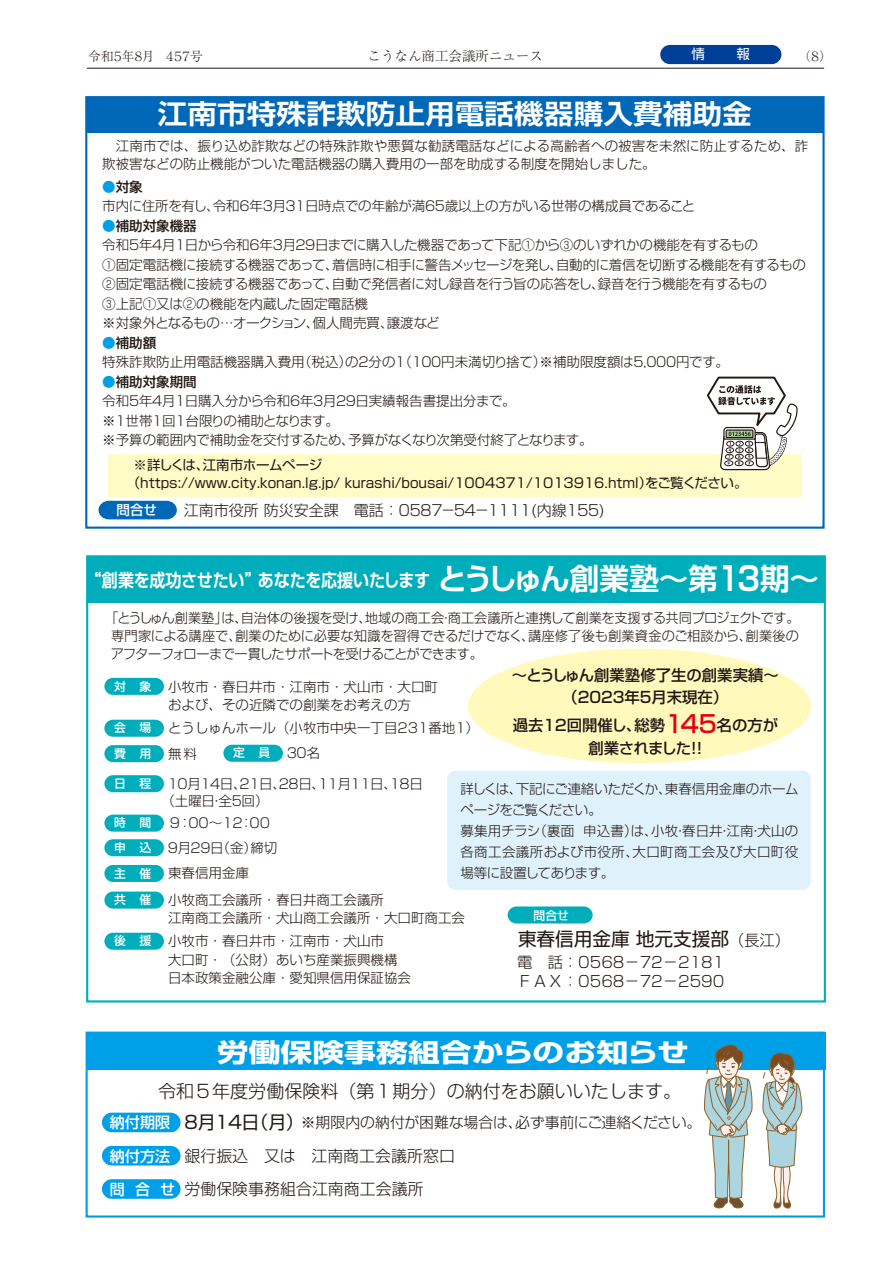
<style>
.page{position:relative;width:893px;height:1263px;background:#fff}
.page>*{position:absolute;margin:0;border:0;box-sizing:border-box;transform-origin:0 0}
.t1{font:700 27px "Shin Go Pro De";color:#fff;scale:1.1 1}
.t2{font:700 25.5px "Shin Go Pro";color:#fff;scale:1.25 1}
.t3{font:18.6px "Shin Go Pro";color:#221815}
.t4{font:700 18px "Shin Go Pro De";letter-spacing:-.01em;color:#fff;scale:.89 1}
.t5{font:300 18px "Shin Go Pro";color:#221815}
.t6{font:300 15.9px/33.3px "Shin Go Pro";color:#221815}
.t7{font:500 15.45px/22.2px "Shin Go Pro";color:#221815;text-align:center}
.t8{font:500 15.45px/22.2px "Shin Go Pro";letter-spacing:-.025em;color:#221815;text-align:center}
.t9{font:300 15.3px/19.2px "Shin Go Pro";color:#221815}
.t10{font:300 15px "Shin Go Pro";letter-spacing:-.07em;color:#221815}
.t11{font:300 14.85px "Shin Go Pro";letter-spacing:-.01em;color:#221815}
.t12{font:300 13.5px/18.1px "Shin Go Pro";color:#221815}
.t13{font:300 13.5px/19.5px "Shin Go Pro";letter-spacing:-.03em;color:#221815}
.t14{font:300 13.5px/19.5px "Shin Go Pro";letter-spacing:-.035em;color:#221815}
.t15{font:13.5px/18.1px "Shin Go Pro";color:#221815}
.t16{font:300 13.5px/19.5px "Shin Go Pro";letter-spacing:-.02em;color:#221815}
.t17{font:300 13.5px/16.8px "Shin Go Pro";letter-spacing:-.155em;color:#221815}
.t18{font:300 13.5px "Ryumin Pro";color:#221815}
.t19{font:13.5px "Shin Go Pro";color:#fff}
.t20{font:500 13.5px "Shin Go Pro";color:#fff}
.t21{font:300 12.75px "Ryumin Pro";letter-spacing:-.185em;color:#221815}
.t22{font:500 11.85px "Shin Go Pro";color:#fff}
.s1{color:#00a0e9}
.s2{font-weight:500}
.s3{font-size:29.7px}
.s4{font-size:32.7px}
.s5{font-size:24px;color:#e60012}
.s6{font-weight:500;font-size:11.85px;color:#fff}
.s7{font-weight:300;font-size:13.5px;color:#221815}
.s8{font-weight:300;font-size:15.3px}
.s9{font-weight:500;font-size:15.15px;color:#fff}
.s10{font-weight:400;font-size:18px}
</style>
<div class="page">
<div style="left:86px;top:97px;width:737px;height:35px;background:#0068b7"></div>
<div style="left:87px;top:1032px;width:738px;height:38px;background:#00a0e9"></div>
<div style="left:108px;top:454px;width:694px;height:43px;background:#fffbc7"></div>
<div style="left:85px;top:96px;width:740px;height:433px;border:2px solid #0068b7"></div>
<div style="left:86px;top:1031px;width:739px;height:186px;border:2px solid #00a0e9"></div>
<div style="left:87px;top:556px;width:738px;height:47px;background:#00aebb"></div>
<svg style="left:704px;top:1044px;width:49px;height:164px"></svg>
<svg style="left:762px;top:1052px;width:40px;height:166px"></svg>
<svg style="left:707px;top:376px;width:91px;height:95px"></svg>
<svg style="left:99px;top:501px;width:78px;height:18px"></svg>
<div style="left:104px;top:678px;width:60px;height:17px;background:#00aebb;border-radius:9px"></div>
<div style="left:104px;top:720px;width:60px;height:17px;background:#00aebb;border-radius:9px"></div>
<div style="left:104px;top:745px;width:60px;height:17px;background:#00aebb;border-radius:9px"></div>
<div style="left:223px;top:745px;width:60px;height:17px;background:#00aebb;border-radius:9px"></div>
<div style="left:104px;top:775px;width:60px;height:17px;background:#00aebb;border-radius:9px"></div>
<div style="left:104px;top:815px;width:60px;height:17px;background:#00aebb;border-radius:9px"></div>
<div style="left:104px;top:839px;width:60px;height:17px;background:#00aebb;border-radius:9px"></div>
<div style="left:104px;top:865px;width:60px;height:17px;background:#00aebb;border-radius:9px"></div>
<div style="left:104px;top:891px;width:60px;height:17px;background:#00aebb;border-radius:9px"></div>
<div style="left:104px;top:933px;width:60px;height:17px;background:#00aebb;border-radius:9px"></div>
<svg style="left:508px;top:906px;width:85px;height:17px"></svg>
<div style="left:447px;top:771px;width:364px;height:119px;background:#dff2fc;border-radius:8px"></div>
<div style="left:468px;top:648px;width:343px;height:115px;background:#fffabc;border-radius:50%"></div>
<div style="left:102px;top:1113px;width:79px;height:19px;background:#00a0e9;border-radius:10px"></div>
<div style="left:102px;top:1146px;width:79px;height:19px;background:#00a0e9;border-radius:10px"></div>
<div style="left:102px;top:1179px;width:79px;height:20px;background:#00a0e9;border-radius:10px"></div>
<div style="left:660px;top:45px;width:121px;height:19px;background:#003f98;border-radius:10px"></div>
<hr style="left:87px;top:68px;width:737px;height:1px;background:#221815">
<p class="t21" style="left:88px;top:47px;width:116px">令和５年８月　４５７号</p>
<p class="t18" style="left:368px;top:46px;width:177px">こうなん商工会議所ニュース</p>
<p class="t19" style="left:692px;top:43px;width:60px">情　　 報</p>
<p class="t21" style="left:798px;top:46px;width:35px">（８）</p>
<h1 class="t1" style="left:158px;top:92px;width:541px">江南市特殊詐欺防止用電話機器購入費補助金</h1>
<p class="t12" style="left:102px;top:135px;width:708px">　江南市では、振り込め詐欺などの特殊詐欺や悪質な勧誘電話などによる高齢者への被害を未然に防止するため、詐欺被害などの防止機能がついた電話機器の購入費用の一部を助成する制度を開始しました。</p>
<p class="t16" style="left:102px;top:175px;width:595px"><span class="s1">●</span><span class="s2">対象<br></span>市内に住所を有し、令和６年３月３１日時点での年齢が満６５歳以上の方がいる世帯の構成員であること</p>
<p class="t13" style="left:102px;top:214px;width:705px"><span class="s1">●</span><span class="s2">補助対象機器<br></span>令和５年４月１日から令和６年３月２９日までに購入した機器であって下記①から③のいずれかの機能を有するもの<br>①固定電話機に接続する機器であって、着信時に相手に警告メッセージを発し、自動的に着信を切断する機能を有するもの②固定電話機に接続する機器であって、自動で発信者に対し録音を行う旨の応答をし、録音を行う機能を有するもの<br>③上記①又は②の機能を内蔵した固定電話機<br>※対象外となるもの…オークション、個人間売買、譲渡など</p>
<p class="t12" style="left:102px;top:331px;width:628px;line-height:19.5px"><span class="s1">●</span><span class="s2">補助額<br></span>特殊詐欺防止用電話機器購入費用（税込）の２分の１（１００円未満切り捨て）※補助限度額は５,０００円です。</p>
<p class="t14" style="left:102px;top:370px;width:492px"><span class="s1">●</span><span class="s2">補助対象期間<br></span>令和５年４月１日購入分から令和６年３月２９日実績報告書提出分まで。<br>※１世帯１回１台限りの補助となります。<br>※予算の範囲内で補助金を交付するため、予算がなくなり次第受付終了となります。</p>
<p class="t15" style="left:127px;top:454px;width:622px;text-indent:7px">※詳しくは、江南市ホームページ<br>（https://www.city.konan.lg.jp/ kurashi/bousai/1004371/1013916.html）をご覧ください。</p>
<p class="t20" style="left:117px;top:498px;width:42px">問合せ</p>
<p class="t10" style="left:184px;top:498px;width:422px">江南市役所 防災安全課　電話：０５８７－５４－１１１１(内線１５５)</p>
<h3 class="t4" style="left:86px;top:565px;width:826px">“創業を成功させたい”あなたを応援いたします<span class="s3">とうしゅん創業塾～第</span><span class="s4">13</span><span class="s3">期～</span></h3>
<p class="t12" style="left:111px;top:607px;width:690px;text-align:justify;text-indent:-6px">「とうしゅん創業塾」は、自治体の後援を受け、地域の商工会・商工会議所と連携して創業を支援する共同プロジェクトです。専門家による講座で、創業のために必要な知識を習得できるだけでなく、講座修了後も創業資金のご相談から、創業後のアフターフォローまで一貫したサポートを受けることができます。</p>
<p class="t7" style="left:512px;top:662px;width:268px">～とうしゅん創業塾修了生の創業実績～（2023年5月末現在）</p>
<p class="t8" style="left:513px;top:713px;width:267px">過去１２回開催し、総勢<span class="s5">１４５</span>名の方が創業されました！！</p>
<p class="t12" style="left:168px;top:676px;width:272px;text-indent:-54px"><span class="s6">対 象</span> 小牧市・春日井市・江南市・犬山市・大口町および、その近隣での創業をお考えの方</p>
<p class="t12" style="left:114px;top:718px;width:366px"><span class="s6">会 場</span> とうしゅんホール（小牧市中央一丁目231番地1）</p>
<p class="t22" style="left:114px;top:744px;width:84px">費用 <span class="s7">無料</span></p>
<p class="t12" style="left:233px;top:743px;width:88px"><span class="s6">定 員</span> ３０名</p>
<p class="t17" style="left:161px;top:774px;width:263px;text-indent:-47px"><span class="s6">日 程</span> １０月１４日、２１日、２８日、１１月１１日、１８日（土曜日・全５回）</p>
<p class="t12" style="left:114px;top:809px;width:165px;line-height:24.9px"><span class="s6">時 間</span> ９：00～12：00<span class="s6">申 込</span> ９月２９日（金）締切<span class="s6">主 催</span> 東春信用金庫</p>
<p class="t12" style="left:168px;top:889px;width:299px;text-indent:-54px"><span class="s6">共 催</span> 小牧商工会議所・春日井商工会議所<br>江南商工会議所・犬山商工会議所・大口町商工会</p>
<p class="t12" style="left:168px;top:930px;width:245px;text-indent:-54px"><span class="s6">後 援</span> 小牧市・春日井市・江南市・犬山市<br>大口町・（公財）あいち産業振興機構日本政策金融公庫・愛知県信用保証協会</p>
<p class="t12" style="left:460px;top:777px;width:340px;line-height:21px">詳しくは、下記にご連絡いただくか、東春信用金庫のホームページをご覧ください。<br>募集用チラシ（裏面 申込書）は、小牧・春日井・江南・犬山の各商工会議所および市役所、大口町商工会及び大口町役場等に設置してあります。</p>
<p class="t22" style="left:533px;top:906px;width:37px">問合せ</p>
<h3 class="t3" style="left:518px;top:923px;width:274px">東春信用金庫 地元支援部<span class="s8">（長江）</span></h3>
<p class="t9" style="left:517px;top:950px;width:209px">電　話：0568－72－2181<br>ＦＡＸ：0568－72－2590</p>
<h2 class="t2" style="left:217px;top:1032px;width:379px">労働保険事務組合からのお知らせ</h2>
<h3 class="t5" style="left:158px;top:1076px;width:524px">令和５年度労働保険料（第１期分）の納付をお願いいたします。</h3>
<p class="t11" style="left:110px;top:1111px;width:593px"><span class="s9">納付期限</span> <span class="s10">８月１４日（月）</span>※期限内の納付が困難な場合は、必ず事前にご連絡ください。</p>
<p class="t6" style="left:110px;top:1137px;width:347px"><span class="s9">納付方法</span> 銀行振込　又は　江南商工会議所窓口<span class="s9">問 合 せ</span> 労働保険事務組合江南商工会議所</p>
</div>
